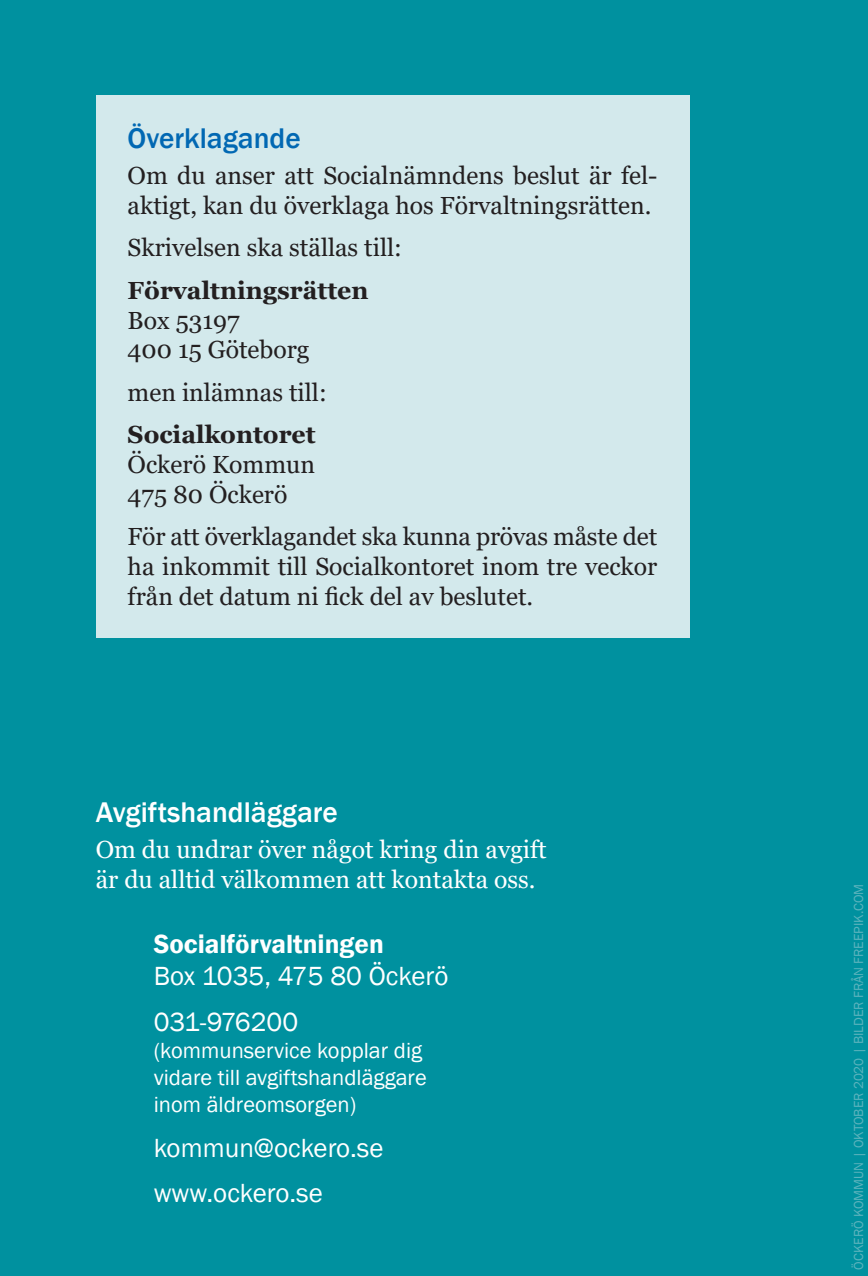
<style>
.page{position:relative;width:868px;height:1276px;background:#fff}
.page>*{position:absolute;margin:0;border:0;box-sizing:border-box;transform-origin:0 0}
.rubrik_2{font:500 29.25px "Franklin Gothic";color:#fff}
.rubrik_2-2{font:500 29.25px "Franklin Gothic";color:#0168b3}
.Telefon_och_Adress{font:27px "Franklin Gothic";color:#fff}
.Förvaltningsrubrik{font:600 27px/32.4px "Franklin Gothic";color:#fff}
.Brödtext{font:24.75px/29.7px "Georgia";color:#231f20}
.Brödtext-2{font:24.75px/29.7px "Georgia";color:#fff}
.Telefon_och_Adress-2{font:22.5px/27px "Franklin Gothic";color:#fff}
.t1{font:13.5px "Franklin Gothic";color:#5cb3bd}
.s1{font-weight:700}
.s2{font-weight:400}
</style>
<div class="page">
<div style="left:0;top:0;width:867px;height:1276px;background:#00919f"></div>
<div style="left:96px;top:96px;width:593px;height:542px;background:#d3e9ec"></div>
<p class="rubrik_2-2" style="left:128px;top:120px;width:174px">Överklagande</p>
<p class="Brödtext" style="left:128px;top:161px;width:531px">Om du anser att Socialnämndens beslut är fel&shy;aktigt, kan du överklaga hos Förvaltningsrätten.</p>
<p class="Brödtext" style="left:128px;top:233px;width:276px">Skrivelsen ska ställas till:</p>
<p class="Brödtext" style="left:128px;top:276px;width:242px"><span class="s1">Förvaltningsrätten<br></span>Box 53197<br>400 15 Göteborg</p>
<p class="Brödtext" style="left:128px;top:378px;width:201px">men inlämnas till:</p>
<p class="Brödtext" style="left:128px;top:420px;width:189px;text-align:justify"><span class="s1">Socialkontoret </span>Öckerö Kommun 475 80 Öckerö</p>
<p class="Brödtext" style="left:128px;top:522px;width:531px;text-align:justify">För att överklagandet ska kunna prövas måste det ha inkommit till Socialkontoret inom tre veckor från det datum ni fick del av beslutet.</p>
<p class="rubrik_2" style="left:96px;top:794px;width:244px">Avgiftshandläggare</p>
<p class="Brödtext-2" style="left:96px;top:835px;width:452px">Om du undrar över något kring din avgift är du alltid välkommen att kontakta oss.</p>
<p class="Förvaltningsrubrik" style="left:154px;top:928px;width:296px">Socialförvaltningen<br><span class="s2">Box 1035, 475 80 Öckerö</span></p>
<p class="Telefon_och_Adress" style="left:154px;top:1004px;width:146px">031-976200</p>
<p class="Telefon_och_Adress-2" style="left:154px;top:1037px;width:274px">(kommunservice kopplar dig vidare till avgiftshandläggare inom äldreomsorgen)</p>
<p class="Telefon_och_Adress" style="left:154px;top:1131px;width:231px">kommun@ockero.se</p>
<p class="Telefon_och_Adress" style="left:154px;top:1176px;width:170px">www.ockero.se</p>
<p class="t1" style="left:850px;top:1269px;width:387px;rotate:-90deg">ÖCKERÖ KOMMUN | OKTOBER 2020 | BILDER FRÅN FREEPIK.COM</p>
</div>
